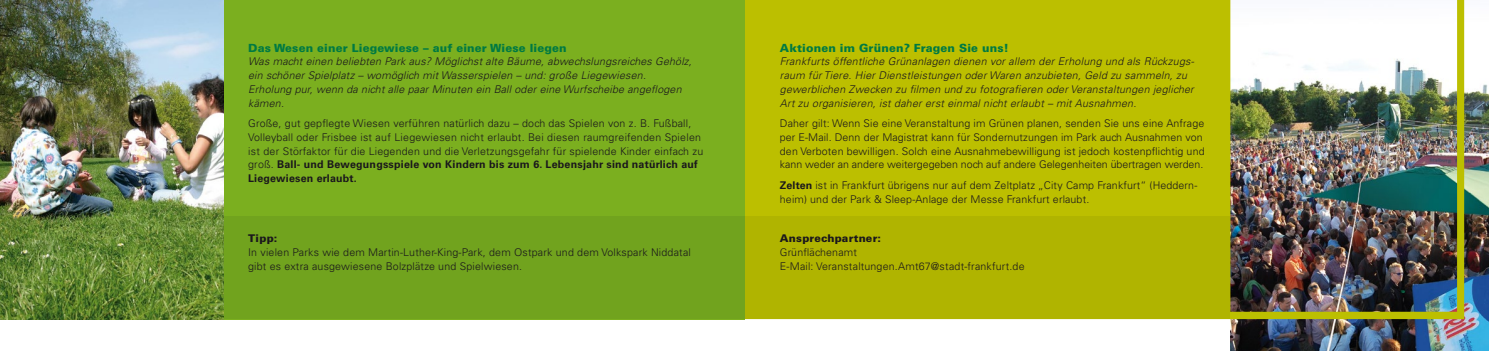
<style>
.page{position:relative;width:1489px;height:351px;background:#fff}
.page>*{position:absolute;margin:0;border:0;box-sizing:border-box;transform-origin:0 0}
.t1{font:900 11.25px "Univers";letter-spacing:.01em;color:#007a42}
.t2{font:300 10.62px/13.8px "Univers CE";letter-spacing:.02em;color:#1a171c}
.t3{font:italic 300 10.62px/13.8px "Univers";letter-spacing:.02em;color:#1a171c}
.t4{font:300 10.62px/13.8px "Univers";letter-spacing:.01em;color:#1a171c}
.t5{font:900 10.62px "Univers";letter-spacing:.02em;color:#1a171c}
.s1{font-family:"Univers";font-weight:700}
.s2{font-weight:700}
</style>
<div class="page">
<img style="left:1230px;top:0;width:258px;height:351px">
<img style="left:744px;top:0;width:719px;height:319px">
<div style="left:744px;top:216px;width:486px;height:103px;background:#b0b400"></div>
<div style="left:214px;top:0;width:530px;height:319px;background:#7baf1f"></div>
<div style="left:223px;top:216px;width:521px;height:103px;background:#71a31e"></div>
<img style="left:0;top:0;width:223px;height:319px">
<p class="t1" style="left:248px;top:40px;width:320px">Das Wesen einer Liegewiese – auf einer Wiese liegen</p>
<p class="t3" style="left:248px;top:55px;width:445px">Was macht einen beliebten Park aus? Möglichst alte Bäume, abwechslungsreiches Gehölz, ein schöner Spielplatz – womöglich mit Wasserspielen – und: große Liegewiesen.<br>Erholung pur, wenn da nicht alle paar Minuten ein Ball oder eine Wurfscheibe angeflogen kämen.</p>
<p class="t2" style="left:248px;top:117px;width:456px">Große, gut gepflegte Wiesen verführen natürlich dazu – doch das Spielen von z. B. Fußball, Volleyball oder Frisbee ist auf Liegewiesen nicht erlaubt. Bei diesen raumgreifenden Spielen ist der Störfaktor für die Liegenden und die Verletzungsgefahr für spielende Kinder einfach zu groß. <span class="s1">Ball- und Bewegungsspiele von Kindern bis zum 6. Lebensjahr sind natürlich auf Liegewiesen erlaubt.</span></p>
<p class="t5" style="left:248px;top:232px;width:31px">Tipp:</p>
<p class="t2" style="left:248px;top:246px;width:444px">In vielen Parks wie dem Martin-Luther-King-Park, dem Ostpark und dem Volkspark Niddatal gibt es extra ausgewiesene Bolzplätze und Spielwiesen.</p>
<p class="t1" style="left:780px;top:40px;width:230px">Aktionen im Grünen? Fragen Sie uns!</p>
<p class="t3" style="left:780px;top:55px;width:416px">Frankfurts öffentliche Grünanlagen dienen vor allem der Erholung und als Rückzugs&shy;raum für Tiere. Hier Dienstleistungen oder Waren anzubieten, Geld zu sammeln, zu gewerblichen Zwecken zu filmen und zu fotografieren oder Veranstaltungen jeglicher Art zu organisieren, ist daher erst einmal nicht erlaubt – mit Ausnahmen.</p>
<p class="t2" style="left:780px;top:117px;width:426px">Daher gilt: Wenn Sie eine Veranstaltung im Grünen planen, senden Sie uns eine Anfrage per E-Mail. Denn der Magistrat kann für Sondernutzungen im Park auch Ausnahmen von den Verboten bewilligen. Solch eine Ausnahmebewilligung ist jedoch kostenpflichtig und kann weder an andere weitergegeben noch auf andere Gelegenheiten übertragen werden.</p>
<p class="t4" style="left:780px;top:178px;width:419px"><span class="s2">Zelten</span> ist in Frankfurt übrigens nur auf dem Zeltplatz „City Camp Frankfurt“ (Heddern&shy;heim) und der Park &amp; Sleep-Anlage der Messe Frankfurt erlaubt.</p>
<p class="t5" style="left:780px;top:232px;width:103px">Ansprechpartner:</p>
<p class="t2" style="left:780px;top:246px;width:79px">Grünflächenamt</p>
<p class="t2" style="left:780px;top:259px;width:246px">E-Mail: Veranstaltungen.Amt67@stadt-frankfurt.de</p>
</div>
